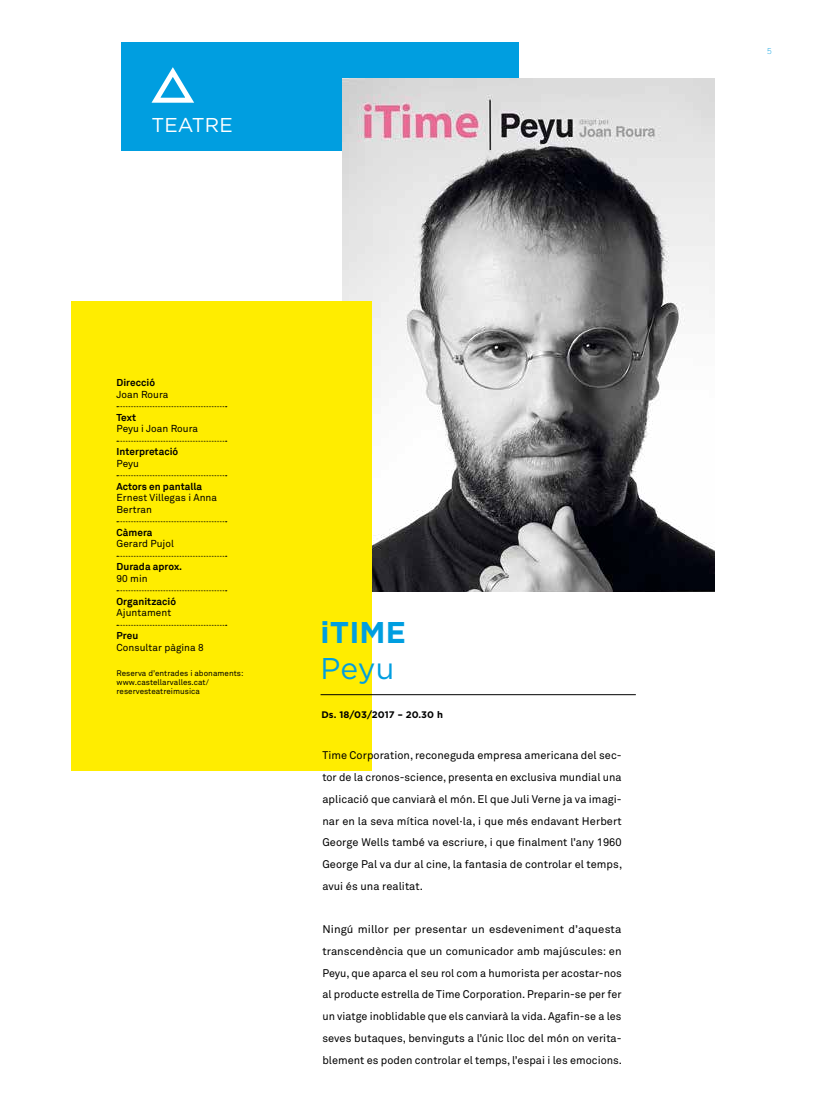
<style>
.page{position:relative;width:820px;height:1106px;background:#fff}
.page>*{position:absolute;margin:0;border:0;box-sizing:border-box;transform-origin:0 0}
.t1{font:700 30px "Gotham";letter-spacing:.005em;color:#009ee0}
.t2{font:30px "Gotham";color:#009ee0}
.t3{font:20px "Gotham";letter-spacing:.005em;color:#fff}
.t4{font:11px/21.7px "Akkurat Pro";letter-spacing:.005em;color:#000;text-align:justify}
.t5{font:10px/11.5px "Akkurat Pro";letter-spacing:.005em;color:#000}
.t6{font:700 10px "Akkurat";letter-spacing:.005em;color:#000}
.t7{font:700 9.5px "Gotham";letter-spacing:.005em;color:#000}
.t8{font:8px/9px "Akkurat Pro";letter-spacing:.005em;color:#000}
.t9{font:300 8px "Benton Sans";color:#009ee0}
</style>
<div class="page">
<div style="left:121px;top:43px;width:397px;height:108px;background:#009ee0"></div>
<img style="left:342px;top:78px;width:372px;height:513px">
<div style="left:71px;top:301px;width:300px;height:469px;background:#ffed00"></div>
<hr style="left:320px;top:694px;width:315px;height:1px;background:#000">
<svg style="left:151px;top:67px;width:43px;height:36px"></svg>
<svg style="left:117px;top:406px;width:110px;height:1px"></svg>
<svg style="left:117px;top:441px;width:110px;height:1px"></svg>
<svg style="left:117px;top:475px;width:110px;height:1px"></svg>
<svg style="left:117px;top:521px;width:110px;height:1px"></svg>
<svg style="left:117px;top:556px;width:110px;height:1px"></svg>
<svg style="left:117px;top:590px;width:110px;height:1px"></svg>
<svg style="left:117px;top:625px;width:110px;height:1px"></svg>
<h2 class="t3" style="left:151px;top:114px;width:83px">TEATRE</h2>
<p class="t6" style="left:116px;top:376px;width:40px">Direcció</p>
<p class="t5" style="left:116px;top:389px;width:53px">Joan Roura</p>
<p class="t6" style="left:116px;top:411px;width:21px">Text</p>
<p class="t5" style="left:116px;top:423px;width:83px">Peyu i Joan Roura</p>
<p class="t6" style="left:116px;top:445px;width:63px">Interpretació</p>
<p class="t5" style="left:116px;top:458px;width:24px">Peyu</p>
<p class="t6" style="left:116px;top:480px;width:87px">Actors en pantalla</p>
<p class="t5" style="left:116px;top:492px;width:102px">Ernest Villegas i Anna<br>Bertran</p>
<p class="t6" style="left:116px;top:526px;width:38px">Càmera</p>
<p class="t5" style="left:116px;top:538px;width:59px">Gerard Pujol</p>
<p class="t6" style="left:116px;top:560px;width:67px">Durada aprox.</p>
<p class="t5" style="left:116px;top:573px;width:33px">90 min</p>
<p class="t6" style="left:116px;top:595px;width:61px">Organització</p>
<p class="t5" style="left:116px;top:607px;width:56px">Ajuntament</p>
<p class="t6" style="left:116px;top:629px;width:23px">Preu</p>
<p class="t5" style="left:116px;top:642px;width:89px">Consultar pàgina 8</p>
<p class="t8" style="left:116px;top:668px;width:128px">Reserva d’entrades i abonaments: www.castellarvalles.cat/ reservesteatreimusica</p>
<h1 class="t1" style="left:320px;top:612px;width:87px">iTIME</h1>
<h1 class="t2" style="left:320px;top:652px;width:75px">Peyu</h1>
<p class="t7" style="left:321px;top:708px;width:123px">Ds. 18/03/2017 – 20.30 h</p>
<p class="t4" style="left:322px;top:745px;width:301px">Time Corporation, reconeguda empresa americana del sec&shy;tor de la cronos-science, presenta en exclusiva mundial una aplicació que canviarà el món. El que Juli Verne ja va imagi&shy;nar en la seva mítica novel·la, i que més endavant Herbert George Wells també va escriure, i que finalment l’any 1960<br>George Pal va dur al cine, la fantasia de controlar el temps, avui és una realitat.</p>
<p class="t4" style="left:322px;top:918px;width:301px">Ningú millor per presentar un esdeveniment d’aquesta transcendència que un comunicador amb majúscules: en Peyu, que aparca el seu rol com a humorista per acostar-nos al producte estrella de Time Corporation. Preparin-se per fer un viatge inoblidable que els canviarà la vida. Agafin-se a les seves butaques, benvinguts a l’únic lloc del món on verita&shy;blement es poden controlar el temps, l’espai i les emocions.</p>
<p class="t9" style="left:766px;top:46px;width:6px">5</p>
</div>
